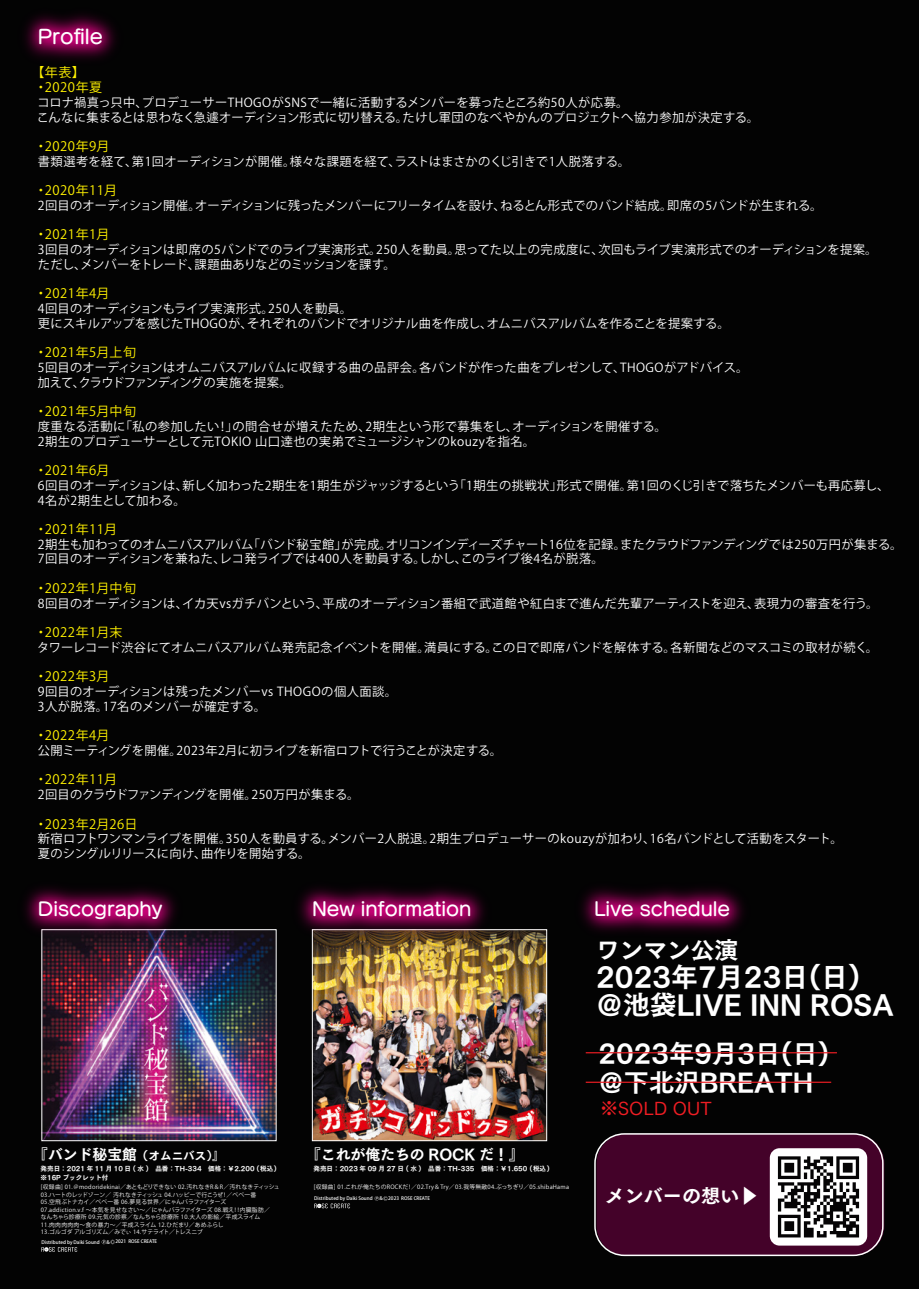
<style>
.page{position:relative;width:919px;height:1289px;background:#fff}
.page>*{position:absolute;margin:0;border:0;box-sizing:border-box;transform-origin:0 0}
.t1{font:26.85px/28.3px "Tsuku Go CID E";color:#fff}
.t2{font:25.35px/28.3px "Tsuku Go CID E";color:#fff}
.t3{font:23.7px "Tsuku Go CID E";color:#fff}
.t4{font:19.5px "Seurat Pro N DB";color:#fff}
.t5{font:19.05px "Tsuku Go CID E";color:#fff}
.t6{font:18.75px "Seurat Pro N DB";color:#fff}
.t7{font:18.15px "Tsuku Go CID M";color:#ee1d23}
.t8{font:14.85px "Tsuku Go CID E";color:#fff}
.t9{font:13.05px/14.7px "Koz Go Pr 6 N";letter-spacing:.04em;color:#fff101}
.t10{font:12.3px/14.7px "Koz Go Pr 6 N";letter-spacing:.02em;color:#fff}
.t11{font:12.3px "Koz Go Pr 6 N";color:#fff}
.t12{font:11.55px "Tsuku Go CID E";color:#fff}
.t13{font:6.6px/9px "Tsuku Go CID E";color:#fff}
.t14{font:5.85px/7.5px "Koz Go Pr 6 N";letter-spacing:.03em;color:#fff}
.t15{font:500 4.8px "Koz Go Pro";color:#fff}
.s1{font-size:14.85px}
.s2{font-family:"Koz Go Pr 6 N"}
</style>
<div class="page">
<div style="left:0;top:0;width:918px;height:1288px;background:#030303"></div>
<img style="left:43px;top:1032px;width:231px;height:107px">
<img style="left:314px;top:1032px;width:231px;height:107px">
<img style="left:25px;top:887px;width:175px;height:145px">
<img style="left:200px;top:888px;width:282px;height:144px">
<img style="left:482px;top:888px;width:262px;height:144px">
<img style="left:25px;top:14px;width:91px;height:46px">
<svg style="left:41px;top:1247px;width:36px;height:4px"></svg>
<svg style="left:102px;top:1239px;width:13px;height:5px"></svg>
<svg style="left:314px;top:1203px;width:36px;height:5px"></svg>
<svg style="left:374px;top:1196px;width:13px;height:4px"></svg>
<hr style="left:585px;top:1052px;width:251px;height:1px;background:#ee1d23">
<hr style="left:585px;top:1081px;width:246px;height:1px;background:#ee1d23">
<div style="left:596px;top:1133px;width:288px;height:122px;background:#440229;border-radius:29px"></div>
<div style="left:769px;top:1148px;width:98px;height:97px;background:#fff;border-radius:10px"></div>
<svg style="left:777px;top:1156px;width:82px;height:81px"></svg>
<div style="left:594px;top:1133px;width:289px;height:122px;border:2px solid #fff;border-radius:29px"></div>
<h3 class="t4" style="left:38px;top:24px;width:67px">Profile</h3>
<p class="t9" style="left:31px;top:66px;width:72px">【年表】・2020年夏</p>
<p class="t10" style="left:37px;top:95px;width:723px">コロナ禍真っ只中、プロデューサーTHOGOがSNSで一緒に活動するメンバーを募ったところ約50人が応募。<br>こんなに集まるとは思わなく急遽オーディション形式に切り替える。たけし軍団のなべやかんのプロジェクトへ協力参加が決定する。</p>
<p class="t9" style="left:35px;top:139px;width:77px">・2020年9月</p>
<p class="t10" style="left:38px;top:154px;width:594px">書類選考を経て、第1回オーディションが開催。様々な課題を経て、ラストはまさかのくじ引きで1人脱落する。</p>
<p class="t9" style="left:35px;top:183px;width:84px">・2020年11月</p>
<p class="t10" style="left:38px;top:198px;width:786px">2回目のオーディション開催。オーディションに残ったメンバーにフリータイムを設け、ねるとん形式でのバンド結成。即席の5バンドが生まれる。</p>
<p class="t9" style="left:35px;top:227px;width:76px">・2021年1月</p>
<p class="t10" style="left:38px;top:242px;width:841px">3回目のオーディションは即席の5バンドでのライブ実演形式。250人を動員。思ってた以上の完成度に、次回もライブ実演形式でのオーディションを提案。ただし、メンバーをトレード、課題曲ありなどのミッションを課す。</p>
<p class="t9" style="left:35px;top:286px;width:76px">・2021年4月</p>
<p class="t10" style="left:38px;top:301px;width:693px">4回目のオーディションもライブ実演形式。250人を動員。<br>更にスキルアップを感じたTHOGOが、それぞれのバンドでオリジナル曲を作成し、オムニバスアルバムを作ることを提案する。</p>
<p class="t9" style="left:35px;top:345px;width:103px">・2021年5月上旬</p>
<p class="t10" style="left:38px;top:360px;width:712px">5回目のオーディションはオムニバスアルバムに収録する曲の品評会。各バンドが作った曲をプレゼンして、THOGOがアドバイス。加えて、クラウドファンディングの実施を提案。</p>
<p class="t9" style="left:35px;top:404px;width:103px">・2021年5月中旬</p>
<p class="t10" style="left:38px;top:419px;width:630px">度重なる活動に「私の参加したい！」の問合せが増えたため、2期生という形で募集をし、オーディションを開催する。<br>2期生のプロデューサーとして元TOKIO 山口達也の実弟でミュージシャンのkouzyを指名。</p>
<p class="t9" style="left:35px;top:463px;width:76px">・2021年6月</p>
<p class="t10" style="left:38px;top:478px;width:853px">6回目のオーディションは、新しく加わった2期生を1期生がジャッジするという「1期生の挑戦状」形式で開催。第1回のくじ引きで落ちたメンバーも再応募し、<br>4名が2期生として加わる。</p>
<p class="t9" style="left:35px;top:522px;width:84px">・2021年11月</p>
<p class="t10" style="left:38px;top:537px;width:866px">2期生も加わってのオムニバスアルバム「バンド秘宝館」が完成。オリコンインディーズチャート16位を記録。またクラウドファンディングでは250万円が集まる。<br>7回目のオーディションを兼ねた、レコ発ライブでは400人を動員する。しかし、このライブ後4名が脱落。</p>
<p class="t9" style="left:35px;top:581px;width:103px">・2022年1月中旬</p>
<p class="t10" style="left:38px;top:596px;width:842px">8回目のオーディションは、イカ天vsガチバンという、平成のオーディション番組で武道館や紅白まで進んだ先輩アーティストを迎え、表現力の審査を行う。</p>
<p class="t9" style="left:35px;top:625px;width:89px">・2022年1月末</p>
<p class="t10" style="left:37px;top:640px;width:842px">タワーレコード渋谷にてオムニバスアルバム発売記念イベントを開催。満員にする。この日で即席バンドを解体する。各新聞などのマスコミの取材が続く。</p>
<p class="t9" style="left:35px;top:669px;width:76px">・2022年3月</p>
<p class="t10" style="left:38px;top:684px;width:361px">9回目のオーディションは残ったメンバーvs THOGOの個人面談。<br>3人が脱落。17名のメンバーが確定する。</p>
<p class="t9" style="left:35px;top:728px;width:76px">・2022年4月</p>
<p class="t10" style="left:38px;top:743px;width:465px">公開ミーティングを開催。2023年2月に初ライブを新宿ロフトで行うことが決定する。</p>
<p class="t9" style="left:35px;top:772px;width:84px">・2022年11月</p>
<p class="t11" style="left:38px;top:787px;width:323px">2回目のクラウドファンディングを開催。250万円が集まる。</p>
<p class="t9" style="left:35px;top:816px;width:104px">・2023年2月26日</p>
<p class="t10" style="left:38px;top:831px;width:806px">新宿ロフトワンマンライブを開催。350人を動員する。メンバー2人脱退。2期生プロデューサーのkouzyが加わり、16名バンドとして活動をスタート。夏のシングルリリースに向け、曲作りを開始する。</p>
<h3 class="t6" style="left:38px;top:896px;width:126px">Discography</h3>
<h3 class="t6" style="left:312px;top:896px;width:161px">New information</h3>
<h3 class="t6" style="left:594px;top:896px;width:138px">Live schedule</h3>
<h3 class="t3" style="left:596px;top:932px;width:144px">ワンマン公演</h3>
<h1 class="t1" style="left:596px;top:962px;width:299px">2023年7月23日(日)＠池袋LIVE INN ROSA</h1>
<p class="t12" style="left:33px;top:1147px;width:192px"><span class="s1">『バンド秘宝館</span>（オムニバス）』</p>
<p class="t13" style="left:41px;top:1163px;width:238px">発売日：2021 年 11 月 10 日 ( 水 )　品番：TH-334　価格：￥2.200 (税込) ※16P ブックレット付</p>
<p class="t14" style="left:41px;top:1183px;width:240px">[収録曲] 01.＠modoridekinai／あともどりできない 02.汚れなきR＆R／汚れなきティッシュ03.ハートのレッドゾーン／ 汚れなきティッシュ 04.ハッピーで行こうぜ！／ペペ一番<br>05.空飛ぶトナカイ／ペペ一番 06.夢見る世界／にゃんバラファイターズ<br>07.addiction.v.f ～本気を見せなさい～／にゃんバラファイターズ 08.戦え！！内臓脂肪／<br>なんちゃら診療所 09.元気の診察／なんちゃら診療所 10.大人の影絵／平成スライム<br>11.肉肉肉肉肉～食の暴力～／平成スライム 12.ひだまり／あめふらし<br>13.ゴルゴダ アルゴリズム／みでぃ 14.サテライト／トレスニブ</p>
<p class="t15" style="left:41px;top:1238px;width:60px">Distributed by Daiki Sound</p>
<p class="t15" style="left:106px;top:1238px;width:53px">＆ 2021 ROSE CREATE</p>
<p class="t8" style="left:306px;top:1143px;width:219px">『これが俺たちの ROCK だ！』</p>
<p class="t13" style="left:313px;top:1163px;width:238px">発売日：2023 年 09 月 27 日 ( 水 )　品番：TH-335　価格：￥1.650 (税込)</p>
<p class="t14" style="left:314px;top:1183px;width:257px">[収録曲] 01.これが俺たちのROCKだ！／02.Try＆Try／03.我等無敵04.ぶっちぎり／05.shibaHama</p>
<p class="t15" style="left:314px;top:1195px;width:60px">Distributed by Daiki Sound</p>
<p class="t15" style="left:379px;top:1194px;width:53px">＆ 2023 ROSE CREATE</p>
<h2 class="t2" style="left:598px;top:1038px;width:233px">2023年9月3日(日)＠下北沢BREATH</h2>
<h3 class="t7" style="left:600px;top:1096px;width:113px">※SOLD OUT</h3>
<h3 class="t5" style="left:605px;top:1182px;width:154px">メンバーの想い<span class="s2">▶</span></h3>
</div>
